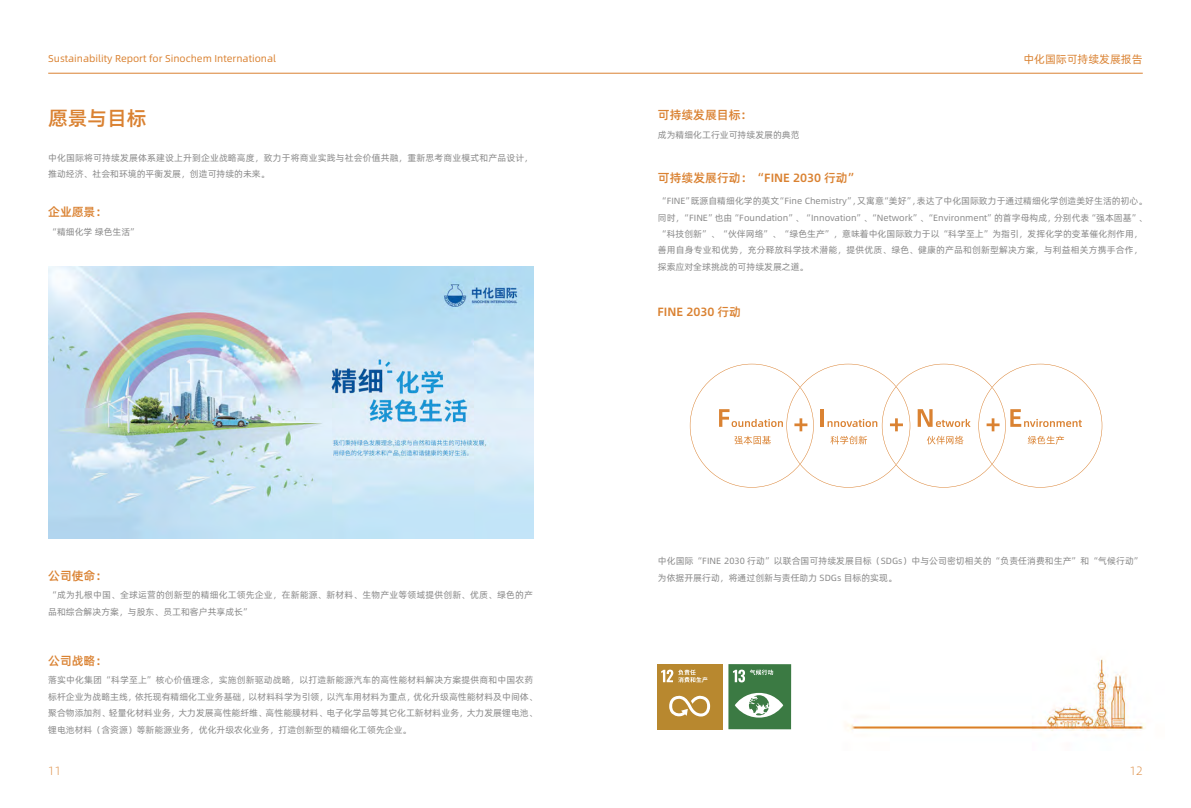
<style>
.page{position:relative;width:1191px;height:808px;background:#fff}
.page>*{position:absolute;margin:0;border:0;box-sizing:border-box;transform-origin:0 0}
.t1{font:20px "Alibaba Pu Hui Ti M";color:#da8232}
.t2{font:12px "Alibaba Pu Hui Ti M";color:#da8232}
.t3{font:300 12px "Alibaba Sans";color:#da8232}
.t4{font:11px "Alibaba Pu Hui Ti R";color:#da8232}
.t5{font:10px "Alibaba Sans";color:#da8232}
.t6{font:9px/16.4px "Alibaba Pu Hui Ti R";color:#898989}
</style>
<div class="page">
<img style="left:748px;top:658px;width:398px;height:78px">
<hr style="left:48px;top:73px;width:1094px;height:1px;background:#da8232">
<div style="left:728px;top:664px;width:63px;height:65px;background:#3b7a43"></div>
<svg style="left:733px;top:669px;width:40px;height:13px"></svg>
<svg style="left:735px;top:693px;width:48px;height:25px"></svg>
<div style="left:657px;top:664px;width:65px;height:65px;background:#b8882f"></div>
<svg style="left:661px;top:669px;width:46px;height:13px"></svg>
<svg style="left:669px;top:695px;width:41px;height:22px"></svg>
<img style="left:48px;top:266px;width:485px;height:273px">
<svg style="left:690px;top:364px;width:412px;height:124px"></svg>
<p class="t5" style="left:48px;top:51px;width:229px">Sustainability Report for Sinochem International</p>
<p class="t4" style="left:1023px;top:51px;width:121px">中化国际可持续发展报告</p>
<h1 class="t1" style="left:48px;top:103px;width:100px">愿景与目标</h1>
<p class="t6" style="left:48px;top:149px;width:486px">中化国际将可持续发展体系建设上升到企业战略高度，致力于将商业实践与社会价值共融，重新思考商业模式和产品设计，推动经济、社会和环境的平衡发展，创造可持续的未来。</p>
<h2 class="t2" style="left:48px;top:203px;width:61px">企业愿景：</h2>
<p class="t6" style="left:48px;top:223px;width:92px">“精细化学绿色生活”</p>
<h2 class="t2" style="left:48px;top:566px;width:61px">公司使命：</h2>
<p class="t6" style="left:48px;top:586px;width:486px">“成为扎根中国、全球运营的创新型的精细化工领先企业，在新能源、新材料、生物产业等领域提供创新、优质、绿色的产品和综合解决方案，与股东、员工和客户共享成长”</p>
<h2 class="t2" style="left:48px;top:651px;width:61px">公司战略：</h2>
<p class="t6" style="left:48px;top:671px;width:491px">落实中化集团“科学至上”核心价值理念，实施创新驱动战略，以打造新能源汽车的高性能材料解决方案提供商和中国农药标杆企业为战略主线，依托现有精细化工业务基础，以材料科学为引领，以汽车用材料为重点，优化升级高性能材料及中间体、聚合物添加剂、轻量化材料业务，大力发展高性能纤维、高性能膜材料、电子化学品等其它化工新材料业务，大力发展锂电池、锂电池材料（含资源）等新能源业务，优化升级农化业务，打造创新型的精细化工领先企业。</p>
<h2 class="t2" style="left:658px;top:106px;width:96px">可持续发展目标：</h2>
<p class="t6" style="left:658px;top:126px;width:143px">成为精细化工行业可持续发展的典范</p>
<h2 class="t2" style="left:658px;top:168px;width:203px">可持续发展行动：“FINE 2030 行动”</h2>
<p class="t6" style="left:658px;top:192px;width:491px">“FINE”既源自精细化学的英文“Fine Chemistry”，又寓意“美好”，表达了中化国际致力于通过精细化学创造美好生活的初心。同时，“FINE”也由“Foundation”、“Innovation”、“Network”、“Environment”的首字母构成，分别代表“强本固基”、“科技创新”、“伙伴网络”、“绿色生产”，意味着中化国际致力于以“科学至上”为指引，发挥化学的变革催化剂作用，善用自身专业和优势，充分释放科学技术潜能，提供优质、绿色、健康的产品和创新型解决方案，与利益相关方携手合作，探索应对全球挑战的可持续发展之道。</p>
<h2 class="t2" style="left:657px;top:302px;width:85px">FINE 2030 行动</h2>
<p class="t6" style="left:658px;top:552px;width:486px">中化国际“FINE 2030 行动”以联合国可持续发展目标（SDGs）中与公司密切相关的“负责任消费和生产”和“气候行动”为依据开展行动，将通过创新与责任助力 SDGs 目标的实现。</p>
<h2 class="t3" style="left:48px;top:762px;width:15px">11</h2>
<h2 class="t3" style="left:1129px;top:762px;width:15px">12</h2>
</div>
